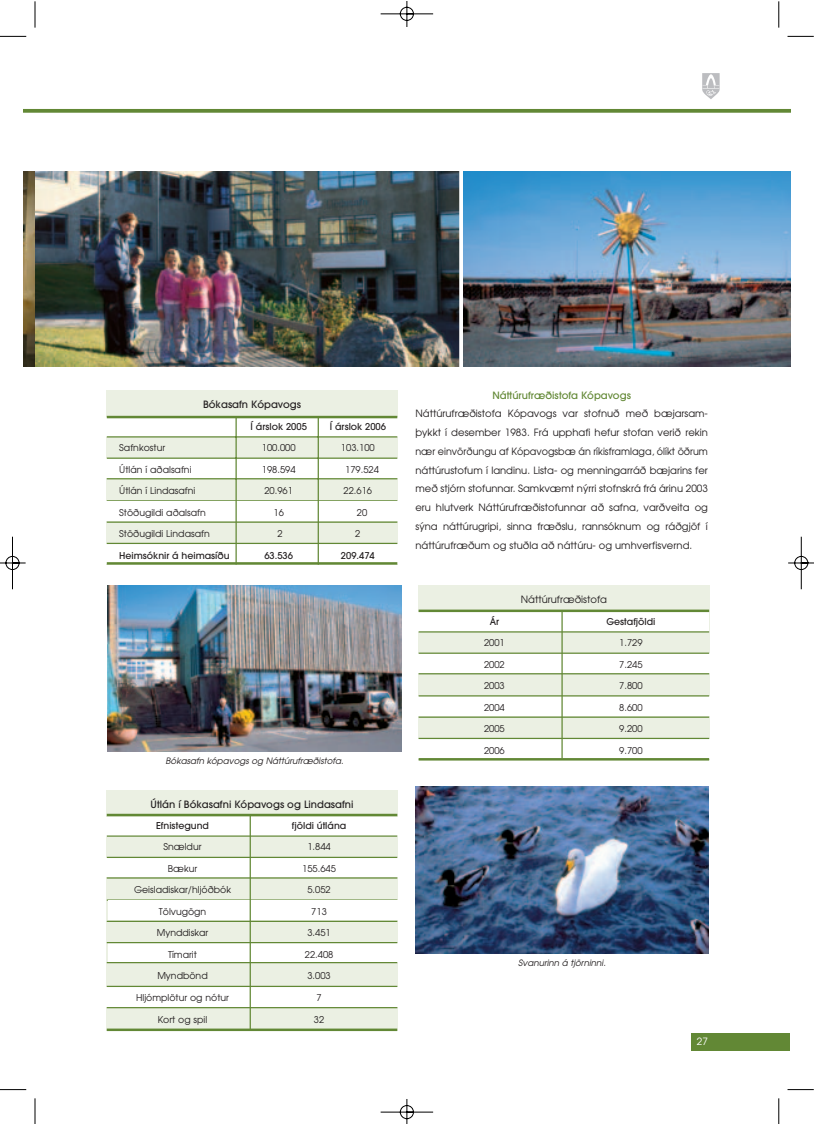
<style>
.page{position:relative;width:815px;height:1124px;background:#fff}
.page>*{position:absolute;margin:0;border:0;box-sizing:border-box;transform-origin:0 0}
.t1{font:10px/18.8px "Avant Garde";color:#231f20;text-align:justify}
.t2{font:500 10px "Avant Garde";color:#231f20}
.t3{font:500 10px "Avant Garde";color:#628835}
.t4{font:10px "Avant Garde";color:#fff}
.t5{font:9.38px "Avant Garde";color:#231f20}
.t6{font:500 9.38px "Avant Garde";color:#231f20}
.t7{font:italic 8.75px "Avant Garde";color:#231f20}
</style>
<div class="page">
<img style="left:0;top:1px;width:814px;height:1122px">
<p class="t2" style="left:203px;top:401px;width:100px">Bókasafn Kópavogs</p>
<p class="t6" style="left:251px;top:422px;width:58px">Í árslok 2005</p>
<p class="t6" style="left:330px;top:422px;width:58px">Í árslok 2006</p>
<p class="t5" style="left:119px;top:444px;width:47px">Safnkostur</p>
<p class="t5" style="left:262px;top:444px;width:35px">100.000</p>
<p class="t5" style="left:341px;top:444px;width:35px">103.100</p>
<p class="t5" style="left:119px;top:465px;width:74px">Útlán í aðalsafni</p>
<p class="t5" style="left:262px;top:465px;width:35px">198.594</p>
<p class="t5" style="left:345px;top:465px;width:35px">179.524</p>
<p class="t5" style="left:119px;top:487px;width:78px">Útlán í Lindasafni</p>
<p class="t5" style="left:264px;top:487px;width:30px">20.961</p>
<p class="t5" style="left:344px;top:487px;width:30px">22.616</p>
<p class="t5" style="left:119px;top:508px;width:88px">Stöðugildi aðalsafn</p>
<p class="t5" style="left:274px;top:508px;width:12px">16</p>
<p class="t5" style="left:357px;top:508px;width:12px">20</p>
<p class="t5" style="left:119px;top:530px;width:92px">Stöðugildi Lindasafn</p>
<p class="t5" style="left:278px;top:530px;width:7px">2</p>
<p class="t5" style="left:355px;top:530px;width:7px">2</p>
<p class="t6" style="left:119px;top:551px;width:112px">Heimsóknir á heimasíðu</p>
<p class="t6" style="left:264px;top:551px;width:30px">63.536</p>
<p class="t6" style="left:341px;top:551px;width:35px">209.474</p>
<p class="t7" style="left:166px;top:757px;width:180px">Bókasafn kópavogs og Náttúrufræðistofa.</p>
<p class="t2" style="left:151px;top:800px;width:204px">Útlán í Bókasafni Kópavogs og Lindasafni</p>
<p class="t6" style="left:156px;top:821px;width:54px">Efnistegund</p>
<p class="t6" style="left:292px;top:821px;width:56px">fjöldi útlána</p>
<p class="t5" style="left:164px;top:843px;width:40px">Snældur</p>
<p class="t5" style="left:307px;top:843px;width:25px">1.844</p>
<p class="t5" style="left:168px;top:864px;width:31px">Bækur</p>
<p class="t5" style="left:302px;top:864px;width:35px">155.645</p>
<p class="t5" style="left:134px;top:886px;width:99px">Geisladiskar/hljóðbók</p>
<p class="t5" style="left:307px;top:886px;width:25px">5.052</p>
<p class="t5" style="left:159px;top:907px;width:49px">Tölvugögn</p>
<p class="t5" style="left:311px;top:907px;width:17px">713</p>
<p class="t5" style="left:157px;top:929px;width:53px">Mynddiskar</p>
<p class="t5" style="left:307px;top:929px;width:25px">3.451</p>
<p class="t5" style="left:168px;top:950px;width:30px">Tímarit</p>
<p class="t5" style="left:305px;top:950px;width:30px">22.408</p>
<p class="t5" style="left:157px;top:972px;width:52px">Myndbönd</p>
<p class="t5" style="left:307px;top:972px;width:25px">3.003</p>
<p class="t5" style="left:136px;top:993px;width:94px">Hljómplötur og nótur</p>
<p class="t5" style="left:317px;top:993px;width:7px">7</p>
<p class="t5" style="left:158px;top:1015px;width:51px">Kort og spil</p>
<p class="t5" style="left:314px;top:1015px;width:12px">32</p>
<p class="t3" style="left:492px;top:391px;width:140px">Náttúrufræðistofa Kópavogs</p>
<p class="t1" style="left:415px;top:405px;width:294px">Náttúrufræðistofa Kópavogs var stofnuð með bæjarsam&shy;þykkt í desember 1983. Frá upphafi hefur stofan verið rekin nær einvörðungu af Kópavogsbæ án ríkisframlaga, ólíkt öðrum náttúrustofum í landinu. Lista- og menningarráð bæjarins fer með stjórn stofunnar. Samkvæmt nýrri stofnskrá frá árinu 2003 eru hlutverk Náttúrufræðistofunnar að safna, varðveita og sýna náttúrugripi, sinna fræðslu, rannsóknum og ráðgjöf í náttúrufræðum og stuðla að náttúru- og umhverfisvernd.</p>
<p class="t1" style="left:521px;top:591px;width:88px">Náttúrufræðistofa</p>
<p class="t6" style="left:490px;top:617px;width:11px">Ár</p>
<p class="t6" style="left:606px;top:617px;width:51px">Gestafjöldi</p>
<p class="t5" style="left:484px;top:639px;width:22px">2001</p>
<p class="t5" style="left:619px;top:639px;width:25px">1.729</p>
<p class="t5" style="left:484px;top:660px;width:22px">2002</p>
<p class="t5" style="left:619px;top:660px;width:25px">7.245</p>
<p class="t5" style="left:484px;top:682px;width:22px">2003</p>
<p class="t5" style="left:619px;top:682px;width:25px">7.800</p>
<p class="t5" style="left:484px;top:703px;width:22px">2004</p>
<p class="t5" style="left:619px;top:703px;width:25px">8.600</p>
<p class="t5" style="left:484px;top:725px;width:22px">2005</p>
<p class="t5" style="left:619px;top:725px;width:25px">9.200</p>
<p class="t5" style="left:484px;top:746px;width:22px">2006</p>
<p class="t5" style="left:619px;top:746px;width:25px">9.700</p>
<p class="t7" style="left:518px;top:959px;width:89px">Svanurinn á tjörninni.</p>
<p class="t4" style="left:697px;top:1037px;width:13px">27</p>
</div>
